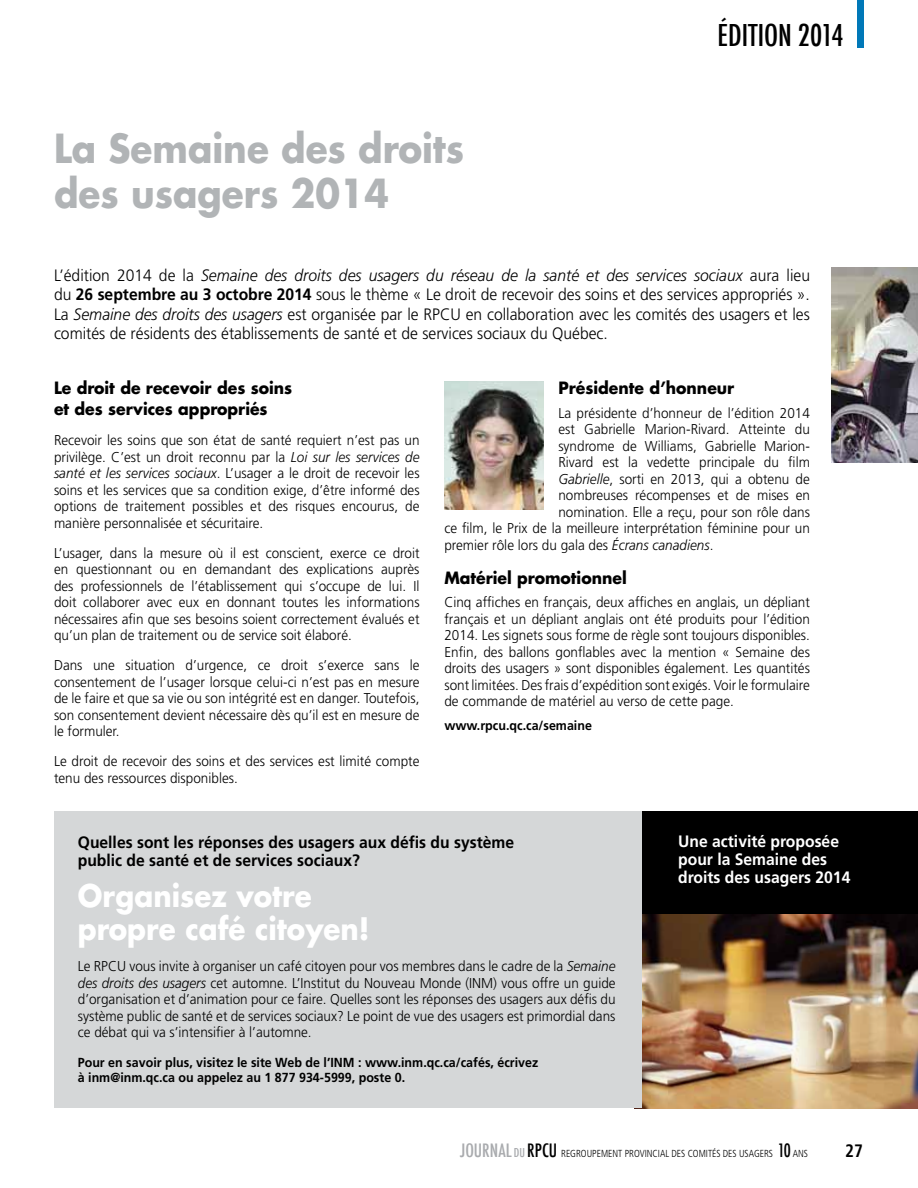
<style>
.page{position:relative;width:918px;height:1188px;background:#fff}
.page>*{position:absolute;margin:0;border:0;box-sizing:border-box;transform-origin:0 0}
.t1{font:700 39px/44.5px "Futura";color:#b1b4b6;scale:.92 1}
.t2{font:700 30.3px/33.2px "Futura";color:#fff;scale:.92 1}
.t3{font:500 condensed 29.4px "Futura";color:#000}
.t4{font:700 condensed 18px "Frutiger";color:#000;scale:.95 1}
.t5{font:300 16.5px/19.5px "Frutiger";color:#000;text-align:justify;scale:.95 1}
.t6{font:700 16.5px/21px "Futura";color:#000;scale:.95 1}
.t7{font:700 16.5px/18px "Frutiger";color:#000;scale:.95 1}
.t8{font:700 16.5px/18px "Frutiger";color:#fff;scale:.95 1}
.t9{font:300 14.25px/16.5px "Frutiger";color:#000;text-align:justify;scale:.95 1}
.t10{font:700 13.2px/15px "Frutiger";color:#000;scale:.95 1}
.t11{font:300 condensed 10.2px "Frutiger";color:#000;scale:.95 1}
.s1{font-style:italic}
.s2{font-weight:700}
.s3{font-family:"Futura";font-weight:500;font-size:18px;color:#a9abae}
.s4{font-family:"Futura";font-weight:500;font-size:12px;color:#a9abae}
.s5{font-family:"Futura";font-weight:500;font-size:18px}
</style>
<div class="page">
<img style="left:832px;top:268px;width:86px;height:194px">
<div style="left:858px;top:0;width:6px;height:48px;background:#0078b8"></div>
<img style="left:445px;top:381px;width:98px;height:129px">
<img style="left:642px;top:914px;width:276px;height:194px">
<div style="left:635px;top:811px;width:283px;height:103px;background:#000"></div>
<div style="left:54px;top:811px;width:588px;height:297px;background:#d5d7d8"></div>
<h1 class="t1" style="left:54px;top:125px;width:447px">La Semaine des droits des usagers 2014</h1>
<h3 class="t3" style="left:717px;top:17px;width:128px">ÉDITION 2014</h3>
<p class="t5" style="left:54px;top:265px;width:797px">L’édition 2014 de la <span class="s1">Semaine des droits des usagers du réseau de la santé et des services sociaux</span> aura lieu du <span class="s2">26 septembre au 3 octobre 2014</span> sous le thème « Le droit de recevoir des soins et des services appropriés ».<br>La <span class="s1">Semaine des droits des usagers</span> est organisée par le RPCU en collaboration avec les comités des usagers et les comités de résidents des établissements de santé et de services sociaux du Québec.</p>
<p class="t6" style="left:54px;top:377px;width:252px">Le droit de recevoir des soins et des services appropriés</p>
<p class="t9" style="left:54px;top:432px;width:386px">Recevoir les soins que son état de santé requiert n’est pas un privilège. C’est un droit reconnu par la <span class="s1">Loi sur les services de santé et les services sociaux</span>. L’usager a le droit de recevoir les soins et les services que sa condition exige, d’être informé des options de traitement possibles et des risques encourus, de manière personnalisée et sécuritaire.</p>
<p class="t9" style="left:54px;top:545px;width:386px">L’usager, dans la mesure où il est conscient, exerce ce droit en questionnant ou en demandant des explications auprès des professionnels de l’établissement qui s’occupe de lui. Il doit collaborer avec eux en donnant toutes les informations nécessaires afin que ses besoins soient correctement évalués et qu’un plan de traitement ou de service soit élaboré.</p>
<p class="t9" style="left:54px;top:657px;width:386px">Dans une situation d’urgence, ce droit s’exerce sans le consentement de l’usager lorsque celui-ci n’est pas en mesure de le faire et que sa vie ou son intégrité est en danger. Toutefois, son consentement devient nécessaire dès qu’il est en mesure de le formuler.</p>
<p class="t9" style="left:54px;top:753px;width:386px">Le droit de recevoir des soins et des services est limité compte tenu des ressources disponibles.</p>
<p class="t6" style="left:558px;top:377px;width:187px">Présidente d’honneur</p>
<p class="t9" style="left:558px;top:405px;width:266px">La présidente d’honneur de l’édition 2014</p>
<p class="t9" style="left:558px;top:421px;width:266px">est Gabrielle Marion-Rivard. Atteinte du</p>
<p class="t9" style="left:558px;top:438px;width:266px">syndrome de Williams, Gabrielle Marion-</p>
<p class="t9" style="left:558px;top:454px;width:266px">Rivard est la vedette principale du film</p>
<p class="t9" style="left:558px;top:471px;width:266px"><span class="s1">Gabrielle</span>, sorti en 2013, qui a obtenu de</p>
<p class="t9" style="left:558px;top:487px;width:266px">nombreuses récompenses et de mises en</p>
<p class="t9" style="left:558px;top:504px;width:266px">nomination. Elle a reçu, pour son rôle dans</p>
<p class="t9" style="left:444px;top:520px;width:386px">ce film, le Prix de la meilleure interprétation féminine pour un</p>
<p class="t9" style="left:444px;top:537px;width:285px">premier rôle lors du gala des <span class="s1">Écrans canadiens</span>.</p>
<p class="t6" style="left:444px;top:567px;width:193px">Matériel promotionnel</p>
<p class="t9" style="left:444px;top:594px;width:386px">Cinq affiches en français, deux affiches en anglais, un dépliant français et un dépliant anglais ont été produits pour l’édition 2014. Les signets sous forme de règle sont toujours disponibles.<br>Enfin, des ballons gonflables avec la mention « Semaine des droits des usagers » sont disponibles également. Les quantités sont limitées. Des frais d’expédition sont exigés. Voir le formulaire de commande de matériel au verso de cette page.</p>
<p class="t10" style="left:444px;top:718px;width:157px">www.rpcu.qc.ca/semaine</p>
<p class="t7" style="left:78px;top:833px;width:461px">Quelles sont les réponses des usagers aux défis du système public de santé et de services sociaux?</p>
<h2 class="t2" style="left:78px;top:878px;width:319px">Organisez votre propre café citoyen!</h2>
<p class="t9" style="left:78px;top:958px;width:568px">Le RPCU vous invite à organiser un café citoyen pour vos membres dans le cadre de la <span class="s1">Semaine des droits des usagers</span> cet automne. L’Institut du Nouveau Monde (INM) vous offre un guide d’organisation et d’animation pour ce faire. Quelles sont les réponses des usagers aux défis du système public de santé et de services sociaux? Le point de vue des usagers est primordial dans ce débat qui va s’intensifier à l’automne.</p>
<p class="t10" style="left:78px;top:1055px;width:486px">Pour en savoir plus, visitez le site Web de l’INM : www.inm.qc.ca/cafés, écrivez à inm@inm.qc.ca ou appelez au 1 877 934-5999, poste 0.</p>
<p class="t8" style="left:678px;top:832px;width:183px">Une activité proposée pour la Semaine des droits des usagers 2014</p>
<p class="t11" style="left:460px;top:1148px;width:356px"><span class="s3">JOURNAL</span> <span class="s4">DU</span> <span class="s5">RPCU</span> REGROUPEMENT PROVINCIAL DES COMITÉS DES USAGERS <span class="s5">10</span> ANS</p>
<p class="t4" style="left:845px;top:1140px;width:20px">27</p>
</div>
